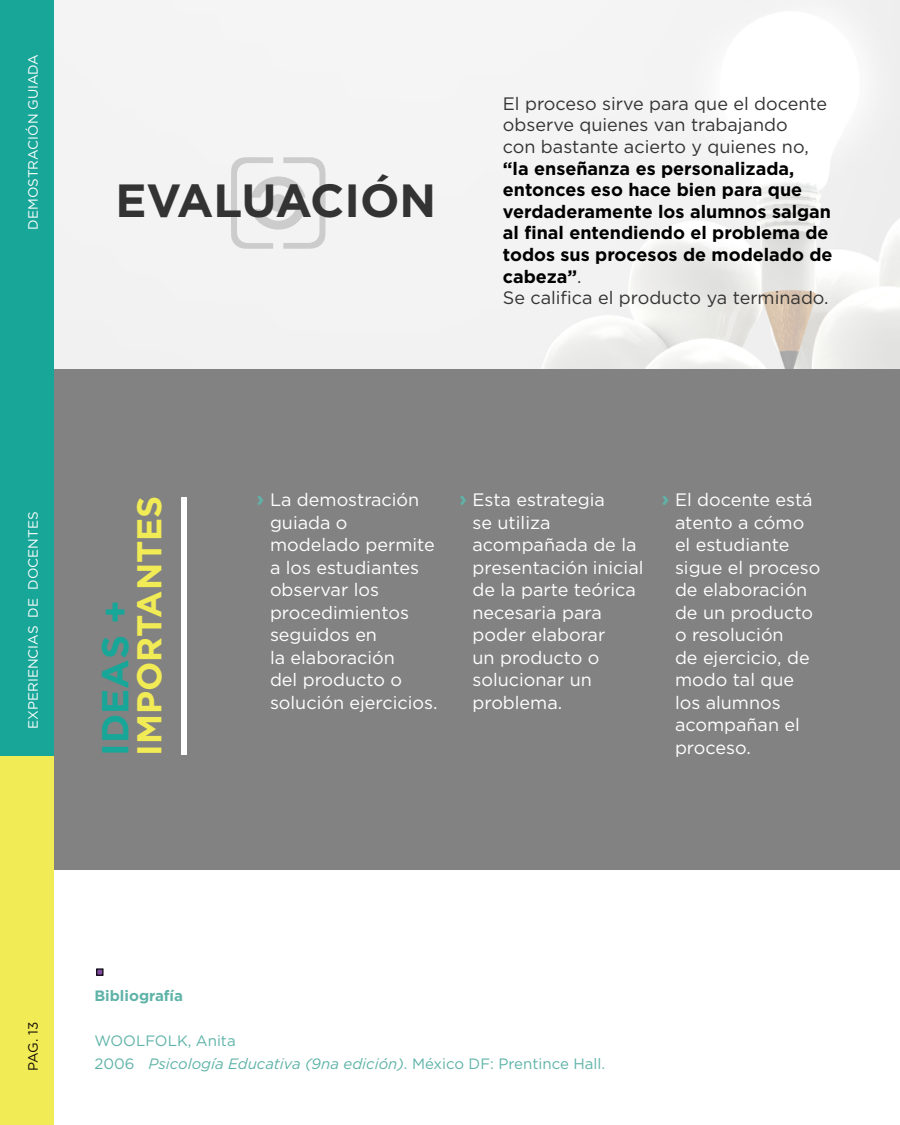
<style>
.page{position:relative;width:900px;height:1125px;background:#fff}
.page>*{position:absolute;margin:0;border:0;box-sizing:border-box;transform-origin:0 0}
.t1{font:700 46.5px "Gotham";color:#333}
.t2{font:700 37.5px "Gotham";color:#18a698}
.t3{font:700 34.5px "Gotham";color:#f1eb55}
.t4{font:700 21px "Gotham";color:#5fb3a8}
.t5{font:18px/22.5px "Gotham";color:#fff}
.t6{font:700 18px/21.6px "Gotham";color:#000}
.t7{font:18px/21.6px "Gotham";color:#333}
.t8{font:15px/22.5px "Gotham";color:#5fb3a8}
.t9{font:700 15px "Gotham";color:#5fb3a8}
.t10{font:13.5px "Gotham";color:#fff}
.t11{font:13.5px "Gotham";color:#100906}
.s1{font-weight:400;color:#333}
.s2{font-style:italic}
</style>
<div class="page">
<div style="left:0;top:0;width:54px;height:756px;background:#18a698"></div>
<div style="left:0;top:756px;width:54px;height:369px;background:#f1eb55"></div>
<svg style="left:231px;top:157px;width:95px;height:92px"></svg>
<div style="left:54px;top:369px;width:846px;height:501px;background:#828282"></div>
<div style="left:181px;top:497px;width:6px;height:258px;background:#fff"></div>
<svg style="left:98px;top:970px;width:4px;height:4px"></svg>
<div style="left:96px;top:968px;width:8px;height:8px;border:1px solid #000"></div>
<p class="t10" style="left:24px;top:230px;width:177px;rotate:-90deg">DEMOSTRACIÓN GUIADA</p>
<h1 class="t1" style="left:116px;top:170px;width:322px">EVALUACIÓN</h1>
<p class="t7" style="left:503px;top:92px;width:326px">El proceso sirve para que el docente observe quienes van trabajando<br>con bastante acierto y quienes no,</p>
<p class="t6" style="left:503px;top:157px;width:331px">“la enseñanza es personalizada, entonces eso hace bien para que verdaderamente los alumnos salgan al final entendiendo el problema de todos sus procesos de modelado de cabeza”<span class="s1">.<br>Se califica el producto ya terminado.</span></p>
<p class="t10" style="left:24px;top:729px;width:219px;rotate:-90deg">EXPERIENCIAS DE DOCENTES</p>
<h2 class="t2" style="left:90px;top:756px;width:157px;rotate:-90deg">IDEAS +</h2>
<h3 class="t3" style="left:126px;top:756px;width:262px;rotate:-90deg">IMPORTANTES</h3>
<p class="t5" style="left:270px;top:488px;width:169px">La demostración guiada o modelado permite a los estudiantes observar los procedimientos seguidos en<br>la elaboración<br>del producto o solución ejercicios.</p>
<p class="t4" style="left:256px;top:484px;width:9px">›</p>
<p class="t5" style="left:675px;top:488px;width:147px">El docente está atento a cómo el estudiante sigue el proceso de elaboración de un producto o resolución<br>de ejercicio, de modo tal que los alumnos acompañan el proceso.</p>
<p class="t5" style="left:472px;top:488px;width:134px">Esta estrategia</p>
<p class="t4" style="left:662px;top:484px;width:9px">›</p>
<p class="t5" style="left:472px;top:511px;width:173px">se utiliza acompañada de la presentación inicial de la parte teórica necesaria para poder elaborar<br>un producto o solucionar un problema.</p>
<p class="t4" style="left:459px;top:484px;width:9px">›</p>
<p class="t11" style="left:24px;top:1071px;width:51px;rotate:-90deg">PAG. 13</p>
<p class="t9" style="left:94px;top:986px;width:90px">Bibliografía</p>
<p class="t8" style="left:94px;top:1029px;width:512px">WOOLFOLK, Anita<br>2006 <span class="s2">Psicología Educativa (9na edición)</span>. México DF: Prentince Hall.</p>
</div>
